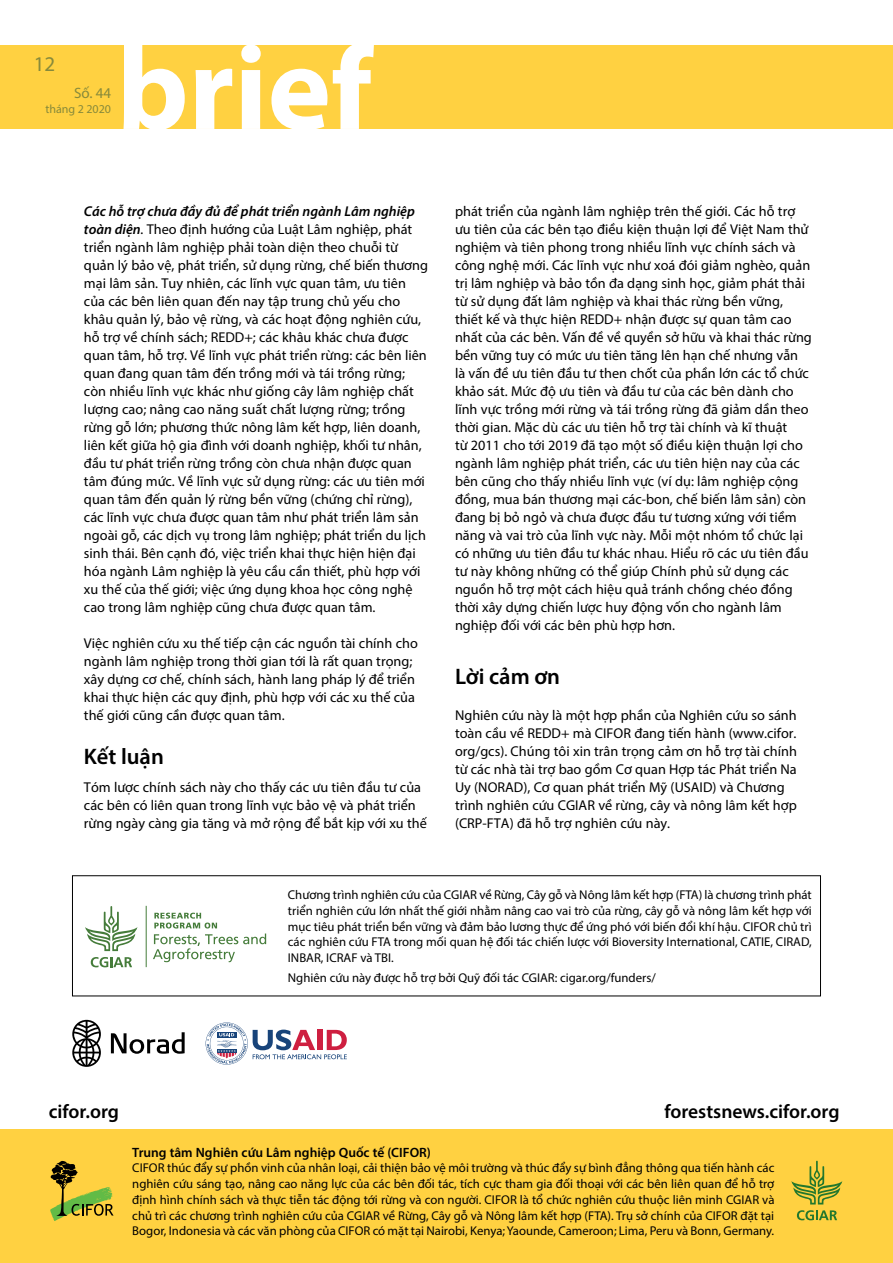
<style>
.page{position:relative;width:893px;height:1263px;background:#fff}
.page>*{position:absolute;margin:0;border:0;box-sizing:border-box;transform-origin:0 0}
.t1{font:600 22.5px "Myriad Pro";color:#000}
.t2{font:21px "Myriad Pro";color:#878a3b}
.t3{font:600 19.5px "Myriad Pro";color:#000}
.t4{font:15px "Myriad Pro";color:#878a3b}
.t5{font:14.25px/18px "Myriad Pro";color:#000}
.t6{font:600 13.5px "Myriad Pro";color:#000}
.t7{font:12.75px/15.8px "Myriad Pro";color:#000;text-align:justify}
.t8{font:12px "Myriad Pro";color:#878a3b}
.s1{font-weight:600;font-style:italic}
.s2{font-style:italic}
</style>
<div class="page">
<div style="left:0;top:45px;width:893px;height:84px;background:#ffd141"></div>
<svg style="left:124px;top:45px;width:250px;height:84px"></svg>
<div style="left:0;top:1129px;width:893px;height:134px;background:#ffd141"></div>
<svg style="left:50px;top:1161px;width:64px;height:60px"></svg>
<svg style="left:791px;top:1161px;width:51px;height:43px"></svg>
<svg style="left:797px;top:1210px;width:40px;height:10px"></svg>
<svg style="left:85px;top:906px;width:52px;height:45px"></svg>
<svg style="left:91px;top:957px;width:41px;height:10px"></svg>
<svg style="left:153px;top:913px;width:113px;height:49px"></svg>
<hr style="left:146px;top:906px;width:1px;height:61px;background:#457c3a">
<svg style="left:206px;top:1022px;width:141px;height:43px"></svg>
<svg style="left:111px;top:1032px;width:74px;height:22px"></svg>
<svg style="left:72px;top:1020px;width:29px;height:47px"></svg>
<h2 class="t2" style="left:34px;top:51px;width:23px">12</h2>
<p class="t4" style="left:74px;top:84px;width:39px">Số. 44</p>
<p class="t8" style="left:45px;top:102px;width:67px">tháng 2 2020</p>
<p class="t5" style="left:84px;top:202px;width:346px"><span class="s1">Các hỗ trợ chưa đầy đủ để phát triển ngành Lâm nghiệp toàn diện</span><span class="s2">.</span> Theo định hướng của Luật Lâm nghiệp, phát triển ngành lâm nghiệp phải toàn diện theo chuỗi từ quản lý bảo vệ, phát triển, sử dụng rừng, chế biến thương mại lâm sản. Tuy nhiên, các lĩnh vực quan tâm, ưu tiên của các bên liên quan đến nay tập trung chủ yếu cho khâu quản lý, bảo vệ rừng, và các hoạt động nghiên cứu, hỗ trợ về chính sách; REDD+; các khâu khác chưa được quan tâm, hỗ trợ. Về lĩnh vực phát triển rừng: các bên liên quan đang quan tâm đến trồng mới và tái trồng rừng; còn nhiều lĩnh vực khác như giống cây lâm nghiệp chất lượng cao; nâng cao năng suất chất lượng rừng; trồng rừng gỗ lớn; phương thức nông lâm kết hợp, liên doanh, liên kết giữa hộ gia đình với doanh nghiệp, khối tư nhân, đầu tư phát triển rừng trồng còn chưa nhận được quan tâm đúng mức. Về lĩnh vực sử dụng rừng: các ưu tiên mới quan tâm đến quản lý rừng bền vững (chứng chỉ rừng), các lĩnh vực chưa được quan tâm như phát triển lâm sản ngoài gỗ, các dịch vụ trong lâm nghiệp; phát triển du lịch sinh thái. Bên cạnh đó, việc triển khai thực hiện hiện đại hóa ngành Lâm nghiệp là yêu cầu cần thiết, phù hợp với xu thế của thế giới; việc ứng dụng khoa học công nghệ cao trong lâm nghiệp cũng chưa được quan tâm.</p>
<p class="t5" style="left:84px;top:634px;width:335px">Việc nghiên cứu xu thế tiếp cận các nguồn tài chính cho ngành lâm nghiệp trong thời gian tới là rất quan trọng; xây dựng cơ chế, chính sách, hành lang pháp lý để triển khai thực hiện các quy định, phù hợp với các xu thế của thế giới cũng cần được quan tâm.</p>
<h1 class="t1" style="left:84px;top:742px;width:81px">Kết luận</h1>
<p class="t5" style="left:84px;top:778px;width:344px">Tóm lược chính sách này cho thấy các ưu tiên đầu tư của các bên có liên quan trong lĩnh vực bảo vệ và phát triển rừng ngày càng gia tăng và mở rộng để bắt kịp với xu thế</p>
<p class="t5" style="left:455px;top:202px;width:358px">phát triển của ngành lâm nghiệp trên thế giới. Các hỗ trợ ưu tiên của các bên tạo điều kiện thuận lợi để Việt Nam thử nghiệm và tiên phong trong nhiều lĩnh vực chính sách và công nghệ mới. Các lĩnh vực như xoá đói giảm nghèo, quản trị lâm nghiệp và bảo tồn đa dạng sinh học, giảm phát thải từ sử dụng đất lâm nghiệp và khai thác rừng bền vững, thiết kế và thực hiện REDD+ nhận được sự quan tâm cao nhất của các bên. Vấn đề về quyền sở hữu và khai thác rừng bền vững tuy có mức ưu tiên tăng lên hạn chế nhưng vẫn là vấn đề ưu tiên đầu tư then chốt của phần lớn các tổ chức khảo sát. Mức độ ưu tiên và đầu tư của các bên dành cho lĩnh vực trồng mới rừng và tái trồng rừng đã giảm dần theo thời gian. Mặc dù các ưu tiên hỗ trợ tài chính và kĩ thuật<br>từ 2011 cho tới 2019 đã tạo một số điều kiện thuận lợi cho ngành lâm nghiệp phát triển, các ưu tiên hiện nay của các bên cũng cho thấy nhiều lĩnh vực (ví dụ: lâm nghiệp cộng đồng, mua bán thương mại các-bon, chế biến lâm sản) còn đang bị bỏ ngỏ và chưa được đầu tư tương xứng với tiềm năng và vai trò của lĩnh vực này. Mỗi một nhóm tổ chức lại có những ưu tiên đầu tư khác nhau. Hiểu rõ các ưu tiên đầu tư này không những có thể giúp Chính phủ sử dụng các nguồn hỗ trợ một cách hiệu quả tránh chồng chéo đồng thời xây dựng chiến lược huy động vốn cho ngành lâm nghiệp đối với các bên phù hợp hơn.</p>
<h1 class="t1" style="left:455px;top:662px;width:107px">Lời cảm ơn</h1>
<p class="t5" style="left:455px;top:706px;width:343px">Nghiên cứu này là một hợp phần của Nghiên cứu so sánh toàn cầu về REDD+ mà CIFOR đang tiến hành (www.cifor. org/gcs). Chúng tôi xin trân trọng cảm ơn hỗ trợ tài chính từ các nhà tài trợ bao gồm Cơ quan Hợp tác Phát triển Na Uy (NORAD), Cơ quan phát triển Mỹ (USAID) và Chương trình nghiên cứu CGIAR về rừng, cây và nông lâm kết hợp (CRP-FTA) đã hỗ trợ nghiên cứu này.</p>
<p class="t7" style="left:288px;top:887px;width:525px">Chương trình nghiên cứu của CGIAR về Rừng, Cây gỗ và Nông lâm kết hợp (FTA) là chương trình phát triển nghiên cứu lớn nhất thế giới nhằm nâng cao vai trò của rừng, cây gỗ và nông lâm kết hợp với mục tiêu phát triển bền vững và đảm bảo lương thực để ứng phó với biến đổi khí hậu. CIFOR chủ trì các nghiên cứu FTA trong mối quan hệ đối tác chiến lược với Bioversity International, CATIE, CIRAD, INBAR, ICRAF và TBI.</p>
<p class="t7" style="left:288px;top:970px;width:369px">Nghiên cứu này được hỗ trợ bởi Quỹ đối tác CGIAR: cigar.org/funders/</p>
<h3 class="t3" style="left:49px;top:1099px;width:72px">cifor.org</h3>
<h3 class="t3" style="left:664px;top:1099px;width:177px">forestsnews.cifor.org</h3>
<p class="t6" style="left:132px;top:1143px;width:300px">Trung tâm Nghiên cứu Lâm nghiệp Quốc tế (CIFOR)</p>
<p class="t7" style="left:132px;top:1160px;width:644px">CIFOR thúc đẩy sự phồn vinh của nhân loại, cải thiện bảo vệ môi trường và thúc đẩy sự bình đẳng thông qua tiến hành các nghiên cứu sáng tạo, nâng cao năng lực của các bên đối tác, tích cực tham gia đối thoại với các bên liên quan để hỗ trợ định hình chính sách và thực tiễn tác động tới rừng và con người. CIFOR là tổ chức nghiên cứu thuộc liên minh CGIAR và chủ trì các chương trình nghiên cứu của CGIAR về Rừng, Cây gỗ và Nông lâm kết hợp (FTA). Trụ sở chính của CIFOR đặt tại Bogor, Indonesia và các văn phòng của CIFOR có mặt tại Nairobi, Kenya; Yaounde, Cameroon; Lima, Peru và Bonn, Germany.</p>
</div>
